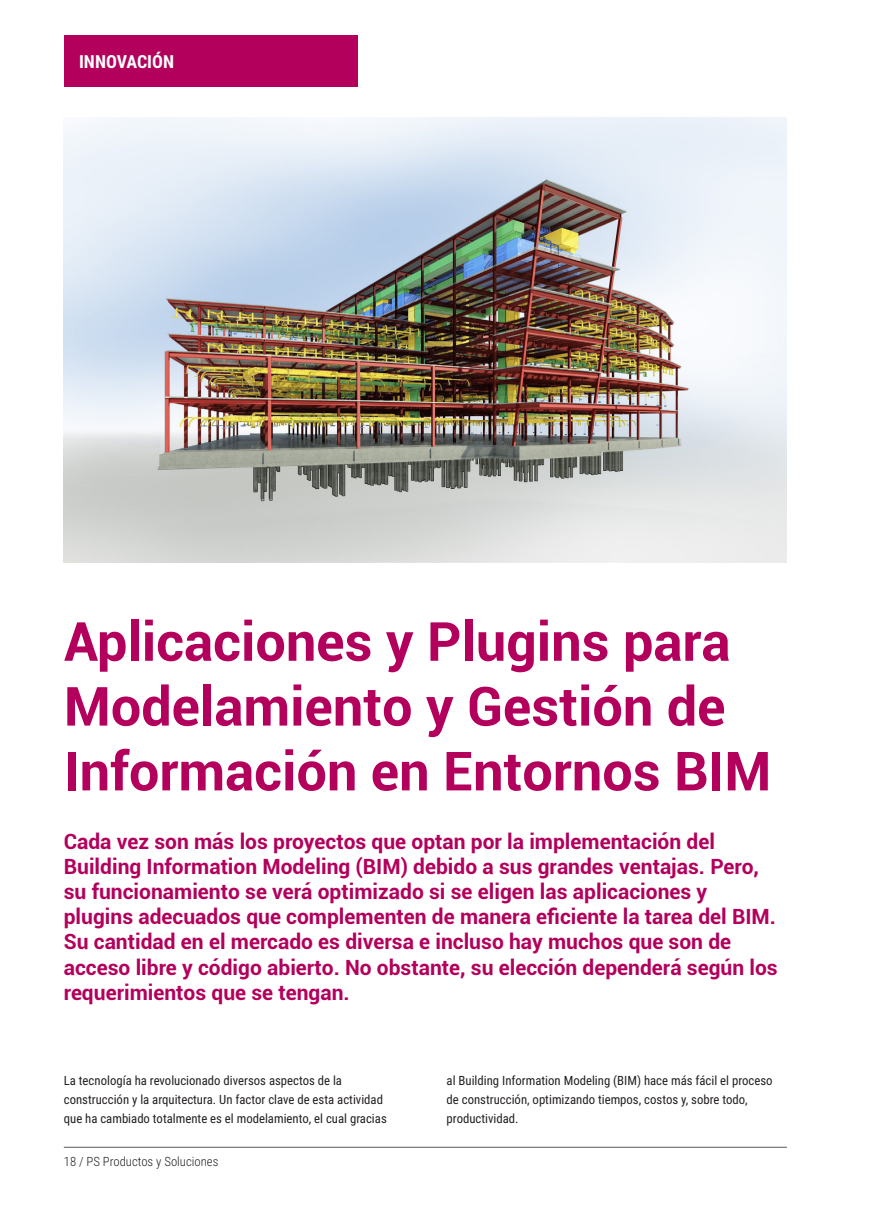
<style>
.page{position:relative;width:872px;height:1212px;background:#fff}
.page>*{position:absolute;margin:0;border:0;box-sizing:border-box;transform-origin:0 0}
.titulo{font:700 54px/64.8px "Roboto";color:#b3005c}
.cabecera{font:700 21px/25.2px "Roboto";color:#b3005c}
.texto{font:700 18px "Roboto Condensed";color:#fff}
.texto-2{font:12.75px/18.8px "Roboto Condensed";color:#231f20}
.t1{font:300 12.75px "Roboto Condensed";color:#231f20}
</style>
<div class="page">
<hr style="left:64px;top:1147px;width:723px;height:1px;background:#57585a">
<img style="left:64px;top:117px;width:723px;height:445px">
<div style="left:64px;top:35px;width:293px;height:51px;background:#b3005c"></div>
<p class="texto" style="left:79px;top:48px;width:96px">INNOVACIÓN</p>
<p class="titulo" style="left:64px;top:607px;width:709px">Aplicaciones y Plugins para<br>Modelamiento y Gestión de<br>Información en Entornos BIM</p>
<p class="cabecera" style="left:64px;top:828px;width:715px">Cada vez son más los proyectos que optan por la implementación del Building Information Modeling (BIM) debido a sus grandes ventajas. Pero, su funcionamiento se verá optimizado si se eligen las aplicaciones y plugins adecuados que complementen de manera eficiente la tarea del BIM.<br>Su cantidad en el mercado es diversa e incluso hay muchos que son de acceso libre y código abierto. No obstante, su elección dependerá según los requerimientos que se tengan.</p>
<p class="texto-2" style="left:64px;top:1071px;width:324px">La tecnología ha revolucionado diversos aspectos de la construcción y la arquitectura. Un factor clave de esta actividad que ha cambiado totalmente es el modelamiento, el cual gracias</p>
<p class="texto-2" style="left:446px;top:1071px;width:327px">al Building Information Modeling (BIM) hace más fácil el proceso de construcción, optimizando tiempos, costos y, sobre todo, productividad.</p>
<p class="t1" style="left:64px;top:1153px;width:156px">18 / PS Productos y Soluciones</p>
</div>
